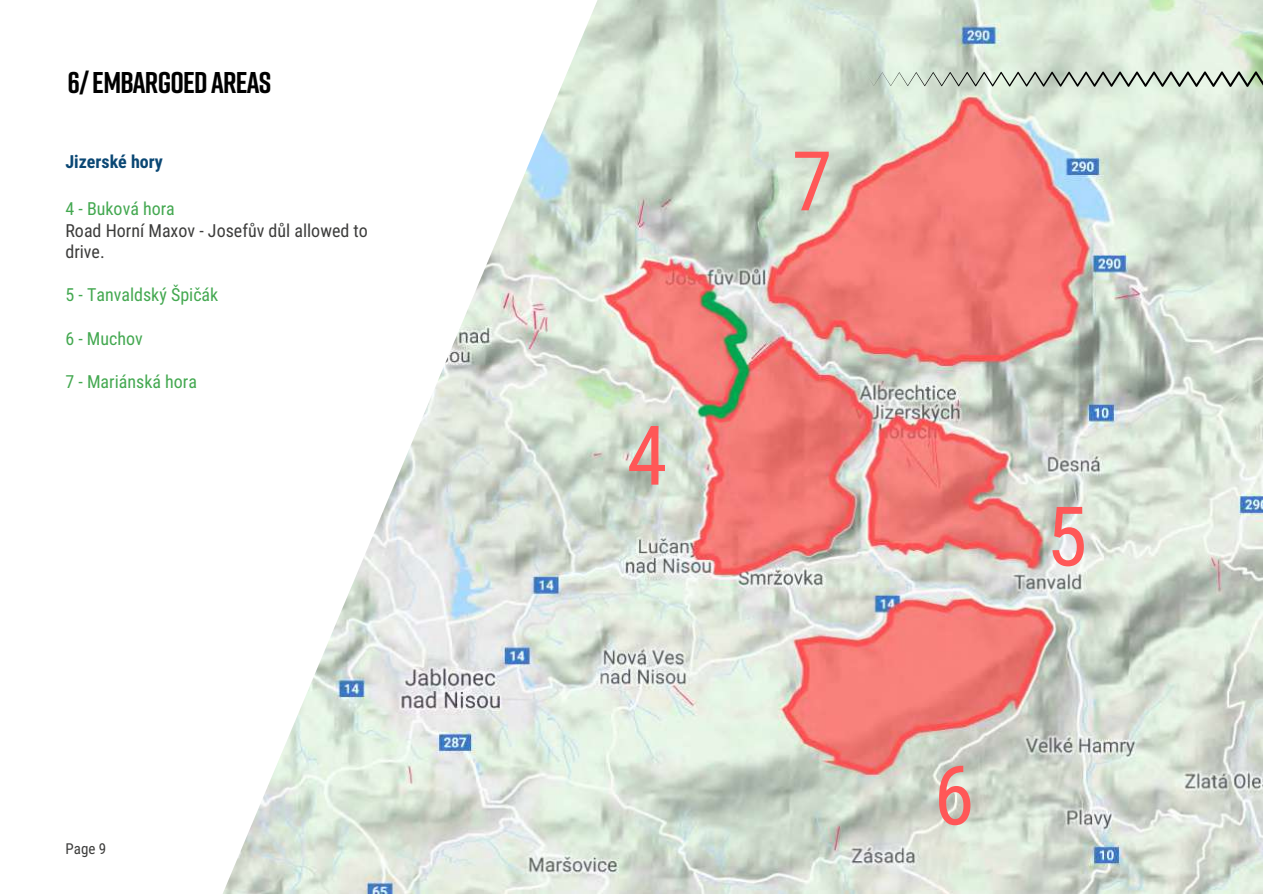
<style>
.page{position:relative;width:1263px;height:894px;background:#fff}
.page>*{position:absolute;margin:0;border:0;box-sizing:border-box;transform-origin:0 0}
.t1{font:82.5px "Roboto Condensed";color:#ff5757}
.t2{font:700 30px "Rift";letter-spacing:-.025em;color:#000}
.t3{font:18px "Roboto Condensed";color:#43a850}
.t4{font:18px/21.6px "Roboto Condensed";color:#3c3c3b}
.t5{font:700 18px "Roboto Condensed";color:#0a4774}
.t6{font:15px "Roboto Condensed";color:#3c3c3b}
</style>
<div class="page">
<img style="left:598px;top:0;width:665px;height:893px">
<svg style="left:223px;top:0;width:375px;height:894px"></svg>
<svg style="left:865px;top:71px;width:398px;height:16px;background:#b2beb1"></svg>
<h2 class="t2" style="left:68px;top:61px;width:205px">6/ EMBARGOED AREAS</h2>
<p class="t5" style="left:65px;top:149px;width:99px">Jizerské hory</p>
<p class="t3" style="left:65px;top:196px;width:111px">4 - Buková hora</p>
<p class="t4" style="left:65px;top:219px;width:304px">Road Horní Maxov - Josefův důl allowed to drive.</p>
<p class="t3" style="left:65px;top:282px;width:154px">5 - Tanvaldský Špičák</p>
<p class="t3" style="left:65px;top:326px;width:79px">6 - Muchov</p>
<p class="t3" style="left:65px;top:369px;width:133px">7 - Mariánská hora</p>
<p class="t6" style="left:66px;top:838px;width:42px">Page 9</p>
<h1 class="t1" style="left:627px;top:398px;width:42px">4</h1>
<h1 class="t1" style="left:792px;top:123px;width:42px">7</h1>
<h1 class="t1" style="left:934px;top:737px;width:42px">6</h1>
<h1 class="t1" style="left:1047px;top:478px;width:42px">5</h1>
</div>
